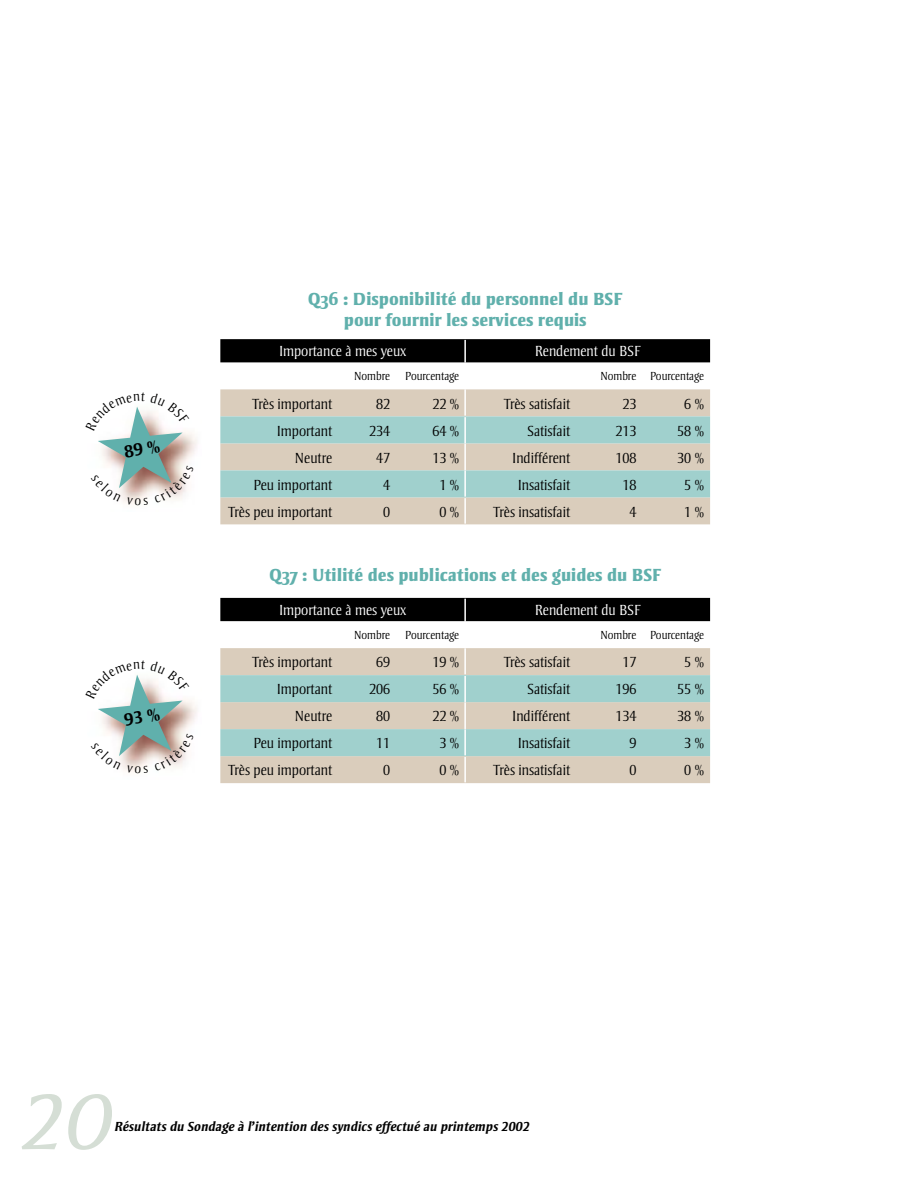
<style>
.page{position:relative;width:918px;height:1188px;background:#fff}
.page>*{position:absolute;margin:0;border:0;box-sizing:border-box;transform-origin:0 0}
.t1{font:108px "Strayhorn MT Light Italic Os F";color:#d5ded5}
.t2{font:18px/21.6px "Strayhorn MT Extra Bold Os F";color:#60b0ac;text-align:center}
.t3{font:300 15px "Strayhorn";color:#000}
.t4{font:300 15px "Strayhorn";color:#fff}
.t5{font:italic 700 13.5px "Strayhorn";color:#000}
.t6{font:300 12px "Strayhorn";color:#000}
</style>
<div class="page">
<div style="left:220px;top:339px;width:490px;height:23px;background:#000"></div>
<div style="left:220px;top:389px;width:490px;height:135px;background:#dacdbc"></div>
<svg style="left:220px;top:416px;width:490px;height:81px;background:#b3cfc7"></svg>
<hr style="left:464px;top:340px;width:2px;height:22px;background:#fff">
<hr style="left:464px;top:390px;width:2px;height:26px;background:#fff">
<hr style="left:464px;top:417px;width:2px;height:26px;background:#fff">
<hr style="left:464px;top:444px;width:2px;height:26px;background:#fff">
<hr style="left:464px;top:471px;width:2px;height:26px;background:#fff">
<hr style="left:464px;top:498px;width:2px;height:26px;background:#fff">
<div style="left:220px;top:598px;width:490px;height:23px;background:#000"></div>
<div style="left:220px;top:648px;width:490px;height:135px;background:#dacdbc"></div>
<svg style="left:220px;top:675px;width:490px;height:81px;background:#b3cfc7"></svg>
<hr style="left:464px;top:599px;width:2px;height:22px;background:#fff">
<hr style="left:464px;top:648px;width:2px;height:26px;background:#fff">
<hr style="left:464px;top:676px;width:2px;height:26px;background:#fff">
<hr style="left:464px;top:702px;width:2px;height:27px;background:#fff">
<hr style="left:464px;top:729px;width:2px;height:26px;background:#fff">
<hr style="left:464px;top:757px;width:2px;height:25px;background:#fff">
<svg style="left:98px;top:406px;width:96px;height:98px"></svg>
<svg style="left:98px;top:674px;width:96px;height:98px"></svg>
<p class="t2" style="left:308px;top:288px;width:316px">Q36 : Disponibilité du personnel du BSF pour fournir les services requis</p>
<p class="t4" style="left:279px;top:343px;width:129px">Importance à mes yeux</p>
<p class="t4" style="left:535px;top:343px;width:107px">Rendement du BSF</p>
<p class="t6" style="left:354px;top:370px;width:107px">Nombre Pourcentage</p>
<p class="t6" style="left:600px;top:370px;width:105px">Nombre Pourcentage</p>
<p class="t3" style="left:253px;top:395px;width:81px">Très important</p>
<p class="t3" style="left:376px;top:395px;width:15px">82</p>
<p class="t3" style="left:432px;top:395px;width:28px">22 %</p>
<p class="t3" style="left:504px;top:395px;width:68px">Très satisfait</p>
<p class="t3" style="left:622px;top:395px;width:15px">23</p>
<p class="t3" style="left:684px;top:395px;width:21px">6 %</p>
<p class="t3" style="left:277px;top:422px;width:57px">Important</p>
<p class="t3" style="left:369px;top:422px;width:22px">234</p>
<p class="t3" style="left:432px;top:422px;width:28px">64 %</p>
<p class="t3" style="left:528px;top:422px;width:44px">Satisfait</p>
<p class="t3" style="left:615px;top:422px;width:22px">213</p>
<p class="t3" style="left:677px;top:422px;width:28px">58 %</p>
<p class="t3" style="left:295px;top:449px;width:39px">Neutre</p>
<p class="t3" style="left:376px;top:449px;width:15px">47</p>
<p class="t3" style="left:432px;top:449px;width:28px">13 %</p>
<p class="t3" style="left:512px;top:449px;width:60px">Indifférent</p>
<p class="t3" style="left:615px;top:449px;width:22px">108</p>
<p class="t3" style="left:677px;top:449px;width:28px">30 %</p>
<p class="t3" style="left:253px;top:476px;width:80px">Peu important</p>
<p class="t3" style="left:383px;top:476px;width:8px">4</p>
<p class="t3" style="left:439px;top:476px;width:21px">1 %</p>
<p class="t3" style="left:518px;top:476px;width:54px">Insatisfait</p>
<p class="t3" style="left:622px;top:476px;width:15px">18</p>
<p class="t3" style="left:684px;top:476px;width:21px">5 %</p>
<p class="t3" style="left:229px;top:503px;width:105px">Très peu important</p>
<p class="t3" style="left:383px;top:503px;width:8px">0</p>
<p class="t3" style="left:439px;top:503px;width:21px">0 %</p>
<p class="t3" style="left:493px;top:503px;width:78px">Très insatisfait</p>
<p class="t3" style="left:629px;top:503px;width:8px">4</p>
<p class="t3" style="left:684px;top:503px;width:21px">1 %</p>
<p class="t2" style="left:269px;top:564px;width:394px">Q37 : Utilité des publications et des guides du BSF</p>
<p class="t4" style="left:279px;top:602px;width:129px">Importance à mes yeux</p>
<p class="t4" style="left:535px;top:602px;width:107px">Rendement du BSF</p>
<p class="t6" style="left:354px;top:629px;width:107px">Nombre Pourcentage</p>
<p class="t6" style="left:600px;top:629px;width:105px">Nombre Pourcentage</p>
<p class="t3" style="left:253px;top:654px;width:81px">Très important</p>
<p class="t3" style="left:376px;top:654px;width:15px">69</p>
<p class="t3" style="left:432px;top:654px;width:28px">19 %</p>
<p class="t3" style="left:504px;top:654px;width:68px">Très satisfait</p>
<p class="t3" style="left:622px;top:654px;width:15px">17</p>
<p class="t3" style="left:684px;top:654px;width:21px">5 %</p>
<p class="t3" style="left:277px;top:681px;width:57px">Important</p>
<p class="t3" style="left:369px;top:681px;width:22px">206</p>
<p class="t3" style="left:432px;top:681px;width:28px">56 %</p>
<p class="t3" style="left:528px;top:681px;width:44px">Satisfait</p>
<p class="t3" style="left:615px;top:681px;width:22px">196</p>
<p class="t3" style="left:677px;top:681px;width:28px">55 %</p>
<p class="t3" style="left:295px;top:708px;width:39px">Neutre</p>
<p class="t3" style="left:376px;top:708px;width:15px">80</p>
<p class="t3" style="left:432px;top:708px;width:28px">22 %</p>
<p class="t3" style="left:512px;top:708px;width:60px">Indifférent</p>
<p class="t3" style="left:615px;top:708px;width:22px">134</p>
<p class="t3" style="left:677px;top:708px;width:28px">38 %</p>
<p class="t3" style="left:253px;top:735px;width:80px">Peu important</p>
<p class="t3" style="left:376px;top:735px;width:15px">11</p>
<p class="t3" style="left:439px;top:735px;width:21px">3 %</p>
<p class="t3" style="left:518px;top:735px;width:54px">Insatisfait</p>
<p class="t3" style="left:629px;top:735px;width:8px">9</p>
<p class="t3" style="left:684px;top:735px;width:21px">3 %</p>
<p class="t3" style="left:229px;top:762px;width:105px">Très peu important</p>
<p class="t3" style="left:383px;top:762px;width:8px">0</p>
<p class="t3" style="left:439px;top:762px;width:21px">0 %</p>
<p class="t3" style="left:493px;top:762px;width:78px">Très insatisfait</p>
<p class="t3" style="left:629px;top:762px;width:8px">0</p>
<p class="t3" style="left:684px;top:762px;width:21px">0 %</p>
<h1 class="t1" style="left:24px;top:1053px;width:92px">20</h1>
<p class="t5" style="left:115px;top:1118px;width:417px">Résultats du Sondage à l’intention des syndics effectué au printemps 2002</p>
</div>
